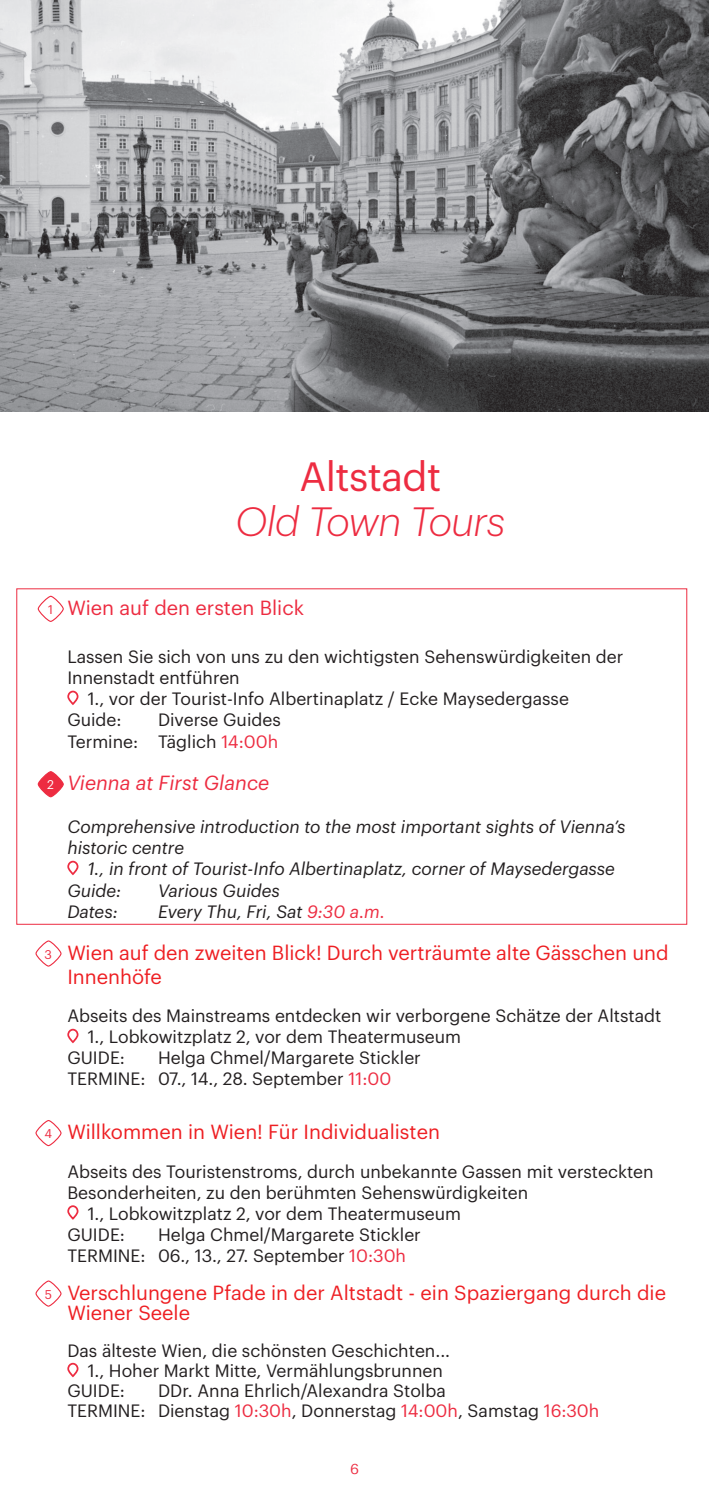
<style>
.page{position:relative;width:709px;height:1489px;background:#fff}
.page>*{position:absolute;margin:0;border:0;box-sizing:border-box;transform-origin:0 0}
.t1{font:italic 300 40px "Graphik LCG";letter-spacing:-.015em;color:#ed2c41}
.t2{font:40px "Graphik LCG";letter-spacing:-.015em;color:#ed2c41}
.t3{font:20px/24px "Graphik LCG";color:#ee1f23}
.t4{font:20px "Graphik LCG";color:#ed2c41}
.t5{font:italic 20px "Graphik LCG";color:#ed2c41}
.t6{font:17.5px/21px "Graphik LCG";color:#231f20}
.t7{font:italic 17.5px/21.2px "Graphik LCG";color:#231f20}
.t8{font:14.25px "Graphik LCG App";color:#ed2c41}
.t9{font:12.25px "Graphik LCG";color:#ed2c41}
.t10{font:12.25px "Graphik LCG";color:#fff}
.s1{color:#ed2c41}
.s2{font-size:12.25px;color:#ed2c41}
</style>
<div class="page">
<div style="left:67px;top:690px;width:11px;height:14px;border:2px solid #ed2c41;border-radius:5px"></div>
<div style="left:67px;top:860px;width:11px;height:14px;border:2px solid #ed2c41;border-radius:5px"></div>
<div style="left:35px;top:940px;width:27px;height:26px;border:1px solid #ed2c41;border-radius:50%"></div>
<div style="left:67px;top:1028px;width:11px;height:14px;border:2px solid #ed2c41;border-radius:5px"></div>
<div style="left:35px;top:1119px;width:27px;height:27px;border:1px solid #ed2c41;border-radius:50%"></div>
<div style="left:67px;top:1205px;width:11px;height:14px;border:2px solid #ed2c41;border-radius:5px"></div>
<div style="left:35px;top:1280px;width:27px;height:26px;border:1px solid #ed2c41;border-radius:50%"></div>
<div style="left:67px;top:1362px;width:11px;height:14px;border:2px solid #ed2c41;border-radius:5px"></div>
<div style="left:38px;top:595px;width:26px;height:27px;border:1px solid #ed2c41;border-radius:50%"></div>
<div style="left:38px;top:771px;width:25px;height:25px;background:#ed2c41;border-radius:50%"></div>
<div style="left:38px;top:771px;width:26px;height:26px;border:1px solid #ed2c41;border-radius:50%"></div>
<img style="left:0;top:0;width:709px;height:411px">
<h1 class="t2" style="left:299px;top:446px;width:143px">Altstadt</h1>
<h1 class="t1" style="left:235px;top:492px;width:271px">Old Town Tours</h1>
<p class="t9" style="left:48px;top:600px;width:6px">1</p>
<p class="t10" style="left:47px;top:775px;width:8px">2</p>
<p class="t4" style="left:67px;top:592px;width:238px">Wien auf den ersten Blick</p>
<p class="t6" style="left:67px;top:644px;width:557px">Lassen Sie sich von uns zu den wichtigsten Sehenswürdigkeiten der</p>
<p class="t6" style="left:67px;top:665px;width:174px">Innenstadt entführen</p>
<p class="t6" style="left:88px;top:686px;width:482px">1., vor der Tourist-Info Albertinaplatz / Ecke Maysedergasse</p>
<p class="t6" style="left:67px;top:708px;width:56px">Guide:</p>
<p class="t6" style="left:67px;top:708px;width:215px;text-align:right">Diverse Guides<br>Termine: Täglich <span class="s1">14:00h</span></p>
<p class="t5" style="left:67px;top:768px;width:203px">Vienna at First Glance</p>
<p class="t7" style="left:67px;top:814px;width:559px">Comprehensive introduction to the most important sights of Vienna’s historic centre</p>
<p class="t7" style="left:67px;top:856px;width:549px;text-indent:20px">1., in front of Tourist-Info Albertinaplatz, corner of Maysedergasse<br>Guide:</p>
<p class="t7" style="left:158px;top:878px;width:123px">Various Guides</p>
<p class="t7" style="left:67px;top:899px;width:52px">Dates:</p>
<p class="t7" style="left:158px;top:899px;width:228px">Every Thu, Fri, Sat <span class="s1">9:30 a.m.</span></p>
<p class="t3" style="left:67px;top:938px;width:603px;text-indent:-23px"><span class="s2">3</span> Wien auf den zweiten Blick! Durch verträumte alte Gässchen und<br>Innenhöfe</p>
<p class="t6" style="left:67px;top:1003px;width:595px">Abseits des Mainstreams entdecken wir verborgene Schätze der Altstadt</p>
<p class="t6" style="left:88px;top:1024px;width:375px">1., Lobkowitzplatz 2, vor dem Theatermuseum</p>
<p class="t6" style="left:67px;top:1045px;width:59px">GUIDE:</p>
<p class="t6" style="left:67px;top:1045px;width:355px;text-indent:91px">Helga Chmel/Margarete Stickler<br>TERMINE: 07., 14., 28. September <span class="s1">11:00</span></p>
<p class="t3" style="left:45px;top:1118px;width:397px"><span class="s2">4</span> Willkommen in Wien! Für Individualisten</p>
<p class="t6" style="left:67px;top:1159px;width:588px">Abseits des Touristenstroms, durch unbekannte Gassen mit versteckten</p>
<p class="t6" style="left:67px;top:1180px;width:462px">Besonderheiten, zu den berühmten Sehenswürdigkeiten</p>
<p class="t6" style="left:88px;top:1201px;width:375px">1., Lobkowitzplatz 2, vor dem Theatermuseum</p>
<p class="t6" style="left:67px;top:1222px;width:59px">GUIDE:</p>
<p class="t6" style="left:67px;top:1222px;width:355px;text-indent:91px">Helga Chmel/Margarete Stickler<br>TERMINE: 06., 13., 27. September <span class="s1">10:30h</span></p>
<p class="t3" style="left:67px;top:1280px;width:600px;line-height:20px;text-indent:-23px"><span class="s2">5</span> Verschlungene Pfade in der Altstadt - ein Spaziergang durch die<br>Wiener Seele</p>
<p class="t6" style="left:67px;top:1338px;width:384px">Das älteste Wien, die schönsten Geschichten...</p>
<p class="t6" style="left:88px;top:1358px;width:357px">1., Hoher Markt Mitte, Vermählungsbrunnen</p>
<p class="t6" style="left:67px;top:1378px;width:59px">GUIDE:</p>
<p class="t6" style="left:67px;top:1379px;width:533px;line-height:20px;text-indent:91px">DDr. Anna Ehrlich/Alexandra Stolba<br>TERMINE: Dienstag <span class="s1">10:30h</span>, Donnerstag <span class="s1">14:00h</span>, Samstag <span class="s1">16:30h</span></p>
<p class="t8" style="left:350px;top:1457px;width:10px">6</p>
</div>
